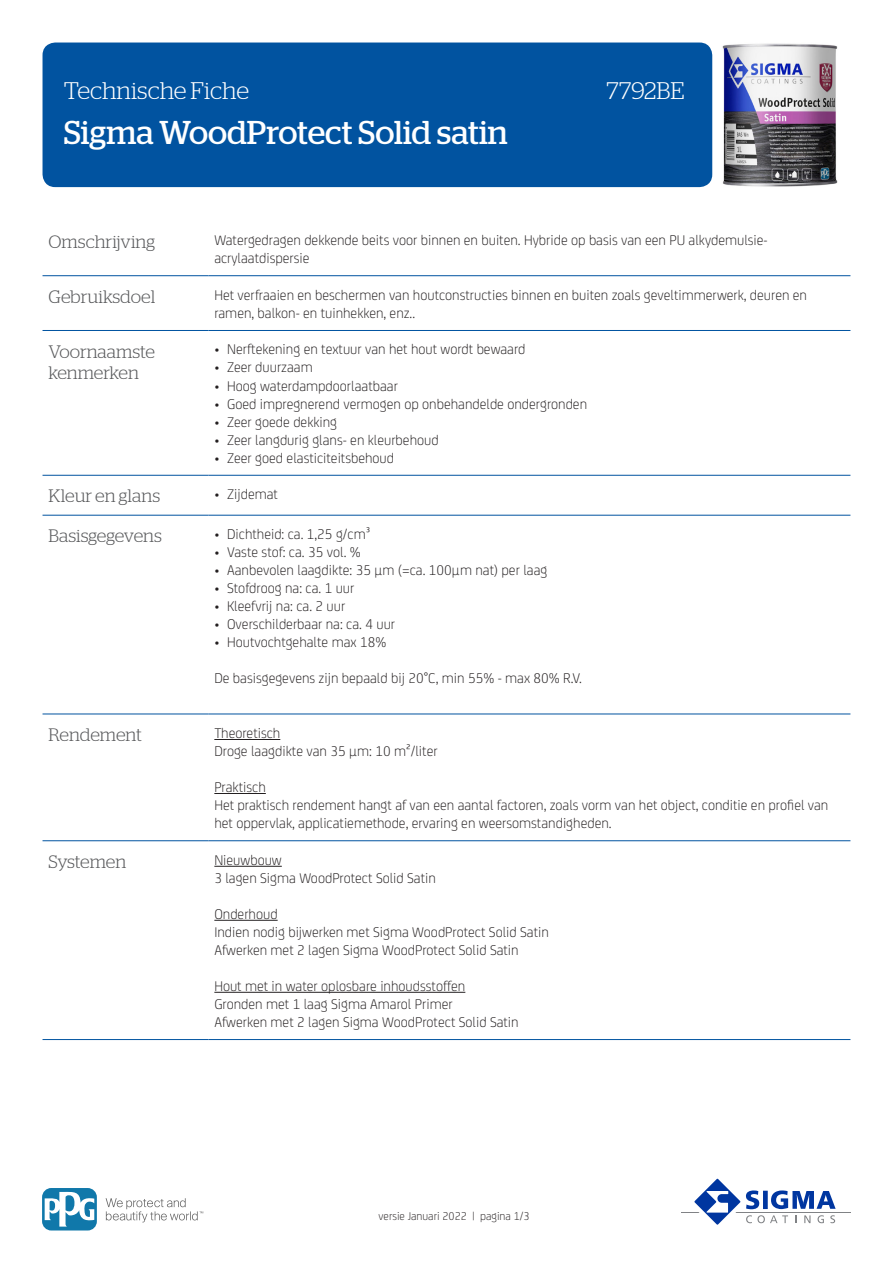
<style>
.page{position:relative;width:893px;height:1263px;background:#fff}
.page>*{position:absolute;margin:0;border:0;box-sizing:border-box;transform-origin:0 0}
.t1{font:33px "Stag";color:#fff}
.RH1{font:300 24px "Stag";letter-spacing:-.005em;color:#fff}
.KOP{font:300 18px/21.6px "Stag";color:#57585a}
.BODY{font:300 15px/18px "FS Joey";color:#231f20}
.t2{font:300 12px "FS Joey";color:#231f20}
</style>
<div class="page">
<div style="left:43px;top:43px;width:669px;height:144px;background:#0153a0;border-radius:13px"></div>
<hr style="left:681px;top:1211px;width:169px;height:1px;background:#808285">
<svg style="left:689px;top:1178px;width:147px;height:47px"></svg>
<svg style="left:106px;top:1198px;width:97px;height:24px"></svg>
<svg style="left:43px;top:1188px;width:54px;height:42px"></svg>
<svg style="left:45px;top:1191px;width:49px;height:35px"></svg>
<hr style="left:43px;top:275px;width:165px;height:1px;background:#0153a0">
<hr style="left:208px;top:275px;width:642px;height:1px;background:#0153a0">
<hr style="left:43px;top:330px;width:165px;height:1px;background:#0153a0">
<hr style="left:208px;top:330px;width:642px;height:1px;background:#0153a0">
<hr style="left:43px;top:475px;width:165px;height:1px;background:#0153a0">
<hr style="left:208px;top:475px;width:642px;height:1px;background:#0153a0">
<hr style="left:43px;top:515px;width:165px;height:1px;background:#0153a0">
<hr style="left:208px;top:515px;width:642px;height:1px;background:#0153a0">
<hr style="left:43px;top:714px;width:165px;height:1px;background:#0153a0">
<hr style="left:208px;top:714px;width:642px;height:1px;background:#0153a0">
<hr style="left:43px;top:840px;width:165px;height:1px;background:#0153a0">
<hr style="left:208px;top:840px;width:642px;height:1px;background:#0153a0">
<hr style="left:43px;top:1039px;width:165px;height:1px;background:#0153a0">
<hr style="left:208px;top:1039px;width:642px;height:1px;background:#0153a0">
<hr style="left:214px;top:739px;width:66px;height:1px;background:#231f20">
<hr style="left:214px;top:793px;width:52px;height:1px;background:#231f20">
<hr style="left:214px;top:866px;width:68px;height:1px;background:#231f20">
<hr style="left:214px;top:920px;width:64px;height:1px;background:#231f20">
<hr style="left:214px;top:992px;width:251px;height:1px;background:#231f20">
<img style="left:722px;top:43px;width:116px;height:144px">
<p class="RH1" style="left:64px;top:77px;width:187px">Technische Fiche</p>
<p class="RH1" style="left:606px;top:77px;width:80px">7792BE</p>
<p class="t1" style="left:64px;top:114px;width:445px">Sigma WoodProtect Solid satin</p>
<p class="KOP" style="left:49px;top:231px;width:108px">Omschrijving</p>
<p class="BODY" style="left:214px;top:230px;width:555px">Watergedragen dekkende beits voor binnen en buiten. Hybride op basis van een PU alkydemulsie&shy;acrylaatdispersie</p>
<p class="KOP" style="left:49px;top:285px;width:108px">Gebruiksdoel</p>
<p class="BODY" style="left:214px;top:285px;width:594px">Het verfraaien en beschermen van houtconstructies binnen en buiten zoals geveltimmerwerk, deuren en ramen, balkon- en tuinhekken, enz..</p>
<p class="KOP" style="left:49px;top:340px;width:108px">Voornaamste kenmerken</p>
<p class="BODY" style="left:214px;top:340px;width:313px">• Nerftekening en textuur van het hout wordt bewaard</p>
<p class="BODY" style="left:214px;top:358px;width:100px">• Zeer duurzaam</p>
<p class="BODY" style="left:214px;top:376px;width:185px">• Hoog waterdampdoorlaatbaar</p>
<p class="BODY" style="left:214px;top:394px;width:374px">• Goed impregnerend vermogen op onbehandelde ondergronden</p>
<p class="BODY" style="left:214px;top:412px;width:124px">• Zeer goede dekking</p>
<p class="BODY" style="left:214px;top:430px;width:226px">• Zeer langdurig glans- en kleurbehoud</p>
<p class="BODY" style="left:214px;top:448px;width:181px">• Zeer goed elasticiteitsbehoud</p>
<p class="KOP" style="left:49px;top:485px;width:113px">Kleur en glans</p>
<p class="BODY" style="left:214px;top:484px;width:65px">• Zijdemat</p>
<p class="KOP" style="left:49px;top:525px;width:115px">Basisgegevens</p>
<p class="BODY" style="left:214px;top:524px;width:157px">• Dichtheid: ca. 1,25 g/cm³</p>
<p class="BODY" style="left:214px;top:542px;width:148px">• Vaste stof: ca. 35 vol. %</p>
<p class="BODY" style="left:214px;top:560px;width:334px">• Aanbevolen laagdikte: 35 µm (=ca. 100µm nat) per laag</p>
<p class="BODY" style="left:214px;top:578px;width:142px">• Stofdroog na: ca. 1 uur</p>
<p class="BODY" style="left:214px;top:596px;width:132px">• Kleefvrij na: ca. 2 uur</p>
<p class="BODY" style="left:214px;top:614px;width:182px">• Overschilderbaar na: ca. 4 uur</p>
<p class="BODY" style="left:214px;top:632px;width:174px">• Houtvochtgehalte max 18%</p>
<p class="BODY" style="left:214px;top:668px;width:369px">De basisgegevens zijn bepaald bij 20°C, min 55% - max 80% R.V.</p>
<p class="KOP" style="left:49px;top:724px;width:95px">Rendement</p>
<p class="BODY" style="left:214px;top:723px;width:225px">Theoretisch<br>Droge laagdikte van 35 µm: 10 m²/liter</p>
<p class="BODY" style="left:214px;top:777px;width:616px">Praktisch<br>Het praktisch rendement hangt af van een aantal factoren, zoals vorm van het object, conditie en profiel van het oppervlak, applicatiemethode, ervaring en weersomstandigheden.</p>
<p class="KOP" style="left:49px;top:850px;width:79px">Systemen</p>
<p class="BODY" style="left:214px;top:850px;width:223px">Nieuwbouw<br>3 lagen Sigma WoodProtect Solid Satin</p>
<p class="BODY" style="left:214px;top:904px;width:336px">Onderhoud<br>Indien nodig bijwerken met Sigma WoodProtect Solid Satin<br>Afwerken met 2 lagen Sigma WoodProtect Solid Satin</p>
<p class="BODY" style="left:214px;top:976px;width:306px">Hout met in water oplosbare inhoudsstoffen<br>Gronden met 1 laag Sigma Amarol Primer<br>Afwerken met 2 lagen Sigma WoodProtect Solid Satin</p>
<p class="t2" style="left:379px;top:1208px;width:153px">versie Januari 2022 | pagina 1/3</p>
</div>
